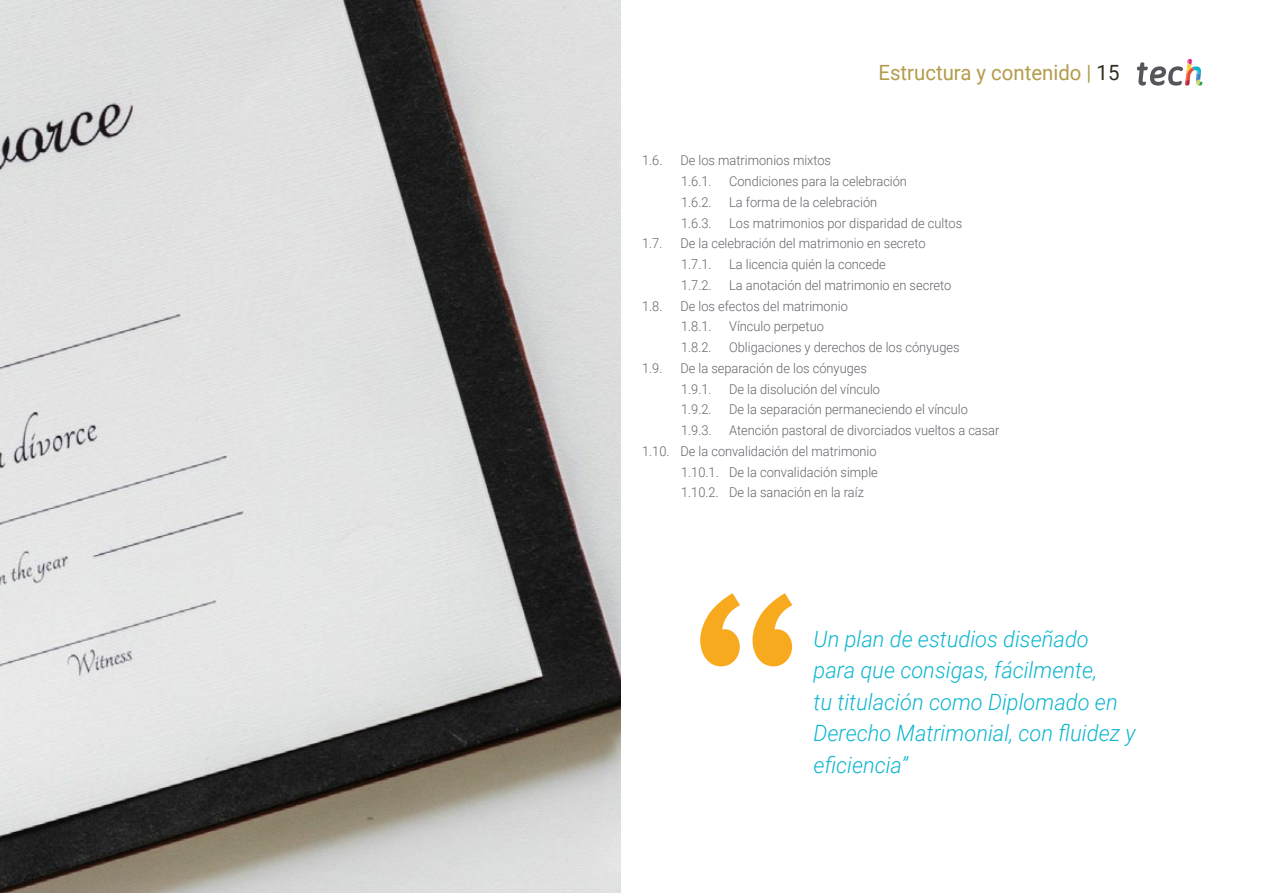
<style>
.page{position:relative;width:1263px;height:893px;background:#fff}
.page>*{position:absolute;margin:0;border:0;box-sizing:border-box;transform-origin:0 0}
.t1{font:italic 300 22.5px/31.5px "Roboto";color:#0fb6cf}
.t2{font:21px "Roboto";color:#b49c4b}
.t3{font:300 13.5px/20.7px "Roboto";color:#61646a;scale:.95 1}
.s1{color:#312e20}
</style>
<div class="page">
<svg style="left:700px;top:593px;width:92px;height:73px"></svg>
<svg style="left:1137px;top:59px;width:65px;height:27px"></svg>
<img style="left:0;top:0;width:621px;height:893px">
<h2 class="t2" style="left:878px;top:57px;width:242px">Estructura y contenido | <span class="s1">15</span></h2>
<p class="t3" style="left:642px;top:150px;width:23px">1.6.</p>
<p class="t3" style="left:680px;top:150px;width:160px">De los matrimonios mixtos<br>1.6.1.</p>
<p class="t3" style="left:729px;top:170px;width:189px">Condiciones para la celebración</p>
<p class="t3" style="left:681px;top:191px;width:34px">1.6.2.</p>
<p class="t3" style="left:729px;top:191px;width:157px">La forma de la celebración</p>
<p class="t3" style="left:681px;top:212px;width:34px">1.6.3.</p>
<p class="t3" style="left:729px;top:212px;width:247px">Los matrimonios por disparidad de cultos</p>
<p class="t3" style="left:642px;top:233px;width:23px">1.7.</p>
<p class="t3" style="left:680px;top:233px;width:260px">De la celebración del matrimonio en secreto<br>1.7.1.</p>
<p class="t3" style="left:729px;top:253px;width:167px">La licencia quién la concede</p>
<p class="t3" style="left:681px;top:274px;width:34px">1.7.2.</p>
<p class="t3" style="left:729px;top:274px;width:235px">La anotación del matrimonio en secreto</p>
<p class="t3" style="left:642px;top:295px;width:23px">1.8.</p>
<p class="t3" style="left:680px;top:295px;width:178px">De los efectos del matrimonio<br>1.8.1.</p>
<p class="t3" style="left:729px;top:316px;width:101px">Vínculo perpetuo</p>
<p class="t3" style="left:681px;top:336px;width:34px">1.8.2.</p>
<p class="t3" style="left:729px;top:336px;width:244px">Obligaciones y derechos de los cónyuges</p>
<p class="t3" style="left:642px;top:357px;width:23px">1.9.</p>
<p class="t3" style="left:680px;top:357px;width:198px">De la separación de los cónyuges<br>1.9.1.</p>
<p class="t3" style="left:729px;top:378px;width:160px">De la disolución del vínculo</p>
<p class="t3" style="left:681px;top:399px;width:34px">1.9.2.</p>
<p class="t3" style="left:729px;top:399px;width:253px">De la separación permaneciendo el vínculo</p>
<p class="t3" style="left:681px;top:419px;width:34px">1.9.3.</p>
<p class="t3" style="left:729px;top:419px;width:286px">Atención pastoral de divorciados vueltos a casar</p>
<p class="t3" style="left:642px;top:440px;width:248px">1.10. De la convalidación del matrimonio</p>
<p class="t3" style="left:681px;top:461px;width:209px">1.10.1. De la convalidación simple</p>
<p class="t3" style="left:681px;top:482px;width:194px">1.10.2. De la sanación en la raíz</p>
<h1 class="t1" style="left:814px;top:622px;width:323px">Un plan de estudios diseñado para que consigas, fácilmente,<br>tu titulación como Diplomado en<br>Derecho Matrimonial, con fluidez y eficiencia”</h1>
</div>
